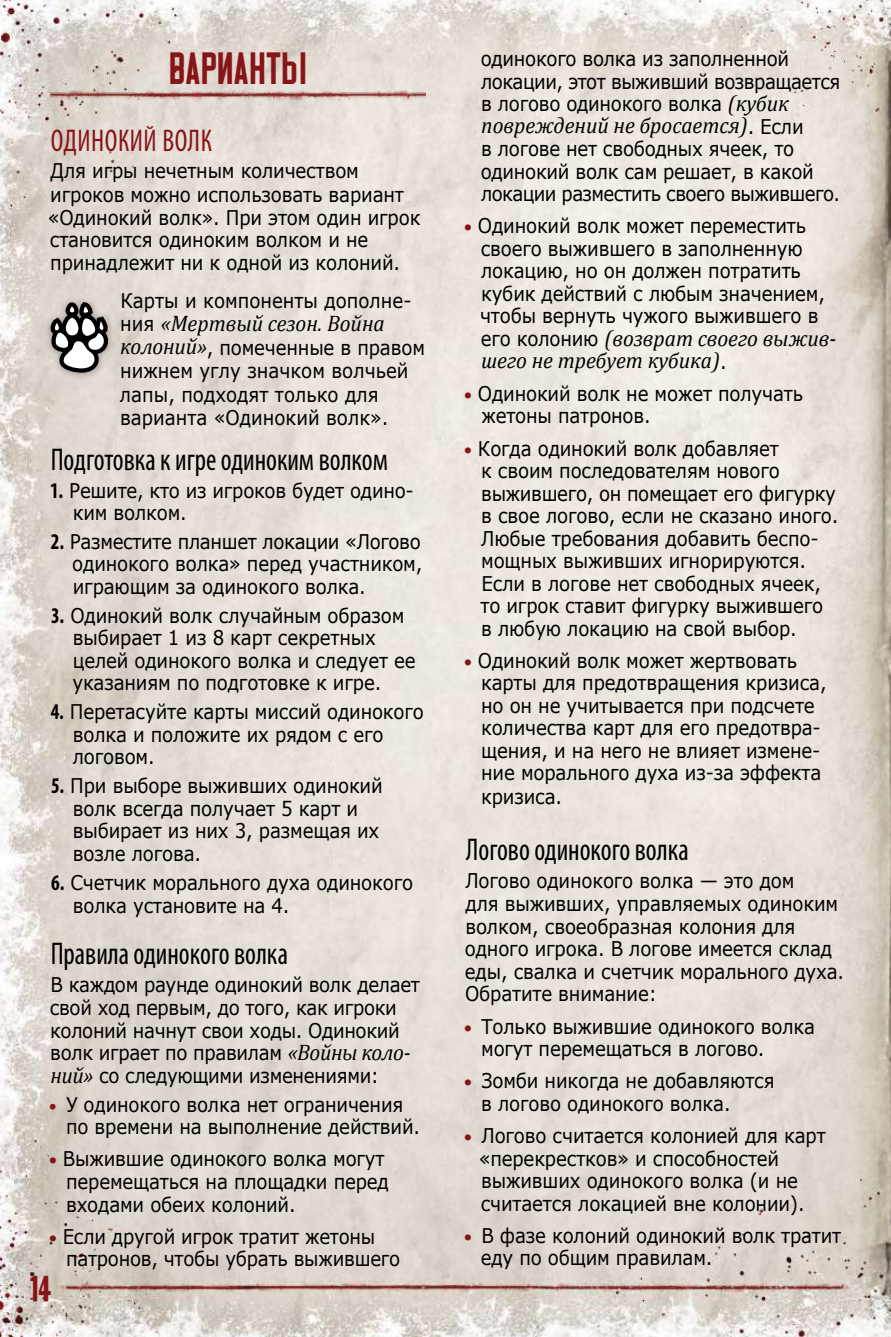
<style>
.page{position:relative;width:891px;height:1337px;background:#fff}
.page>*{position:absolute;margin:0;border:0;box-sizing:border-box;transform-origin:0 0}
.t1{font:45px "Matthan Sans NC";color:#871517}
.t2{font:condensed 31.5px "Myriad Pro";color:#000;scale:.9 1}
.t3{font:condensed 31.5px "Myriad Pro";letter-spacing:.02em;color:#871517;scale:.9 1}
.t4{font:31.5px "Headline HPLHS One";color:#871517}
.t5{font:italic 22.5px/22.5px "Cambria";color:#000;scale:.95 1}
.t6{font:20.25px/22.5px "Verdana";letter-spacing:-.01em;color:#000;scale:.9 1}
.s1{font-family:"Verdana";font-style:normal;font-size:20.25px}
.s2{font-family:"Cambria";font-style:italic;font-size:22.5px}
.s3{font-family:"Myriad Pro";font-weight:700;font-stretch:condensed;font-size:22.5px}
.s4{font-family:"Myriad Pro";font-weight:900;color:#871517}
.s5{font-family:"Myriad Pro";font-weight:900;font-size:21.38px;color:#871517}
</style>
<div class="page">
<img style="left:0;top:0;width:891px;height:1336px">
<img style="left:51px;top:76px;width:374px;height:33px">
<div style="left:43px;top:295px;width:72px;height:85px;background:#dfd6cf"></div>
<svg style="left:45px;top:300px;width:69px;height:77px"></svg>
<h1 class="t1" style="left:169px;top:41px;width:139px">ВАРИАНТЫ</h1>
<h2 class="t3" style="left:51px;top:122px;width:180px">ОДИНОКИЙ ВОЛК</h2>
<p class="t6" style="left:48px;top:159px;width:415px">Для игры нечетным количеством игроков можно использовать вариант «Одинокий волк». При этом один игрок становится одиноким волком и не принадлежит ни к одной из колоний.</p>
<p class="t6" style="left:120px;top:289px;width:325px">Карты и компоненты дополне-</p>
<p class="t5" style="left:120px;top:311px;width:280px"><span class="s1">ния</span> «Мертвый сезон. Война</p>
<p class="t6" style="left:120px;top:335px;width:341px;line-height:23.6px"><span class="s2">колоний»</span>, помеченные в правом нижнем углу значком волчьей лапы, подходят только для варианта «Одинокий волк».</p>
<h2 class="t2" style="left:51px;top:440px;width:376px">Подготовка к игре одиноким волком</h2>
<p class="t6" style="left:73px;top:479px;width:381px;text-indent:-23px"><span class="s3">1.</span> Решите, кто из игроков будет одино&shy;ким волком.</p>
<p class="t6" style="left:72px;top:530px;width:391px;text-align:justify;text-indent:-21px"><span class="s3">2.</span> Разместите планшет локации «Логово одинокого волка» перед участником, играющим за одинокого волка.</p>
<p class="t6" style="left:72px;top:604px;width:383px;text-indent:-21px"><span class="s3">3.</span> Одинокий волк случайным образом выбирает 1 из 8 карт секретных целей одинокого волка и следует ее указаниям по подготовке к игре.</p>
<p class="t6" style="left:73px;top:700px;width:392px;text-indent:-22px"><span class="s3">4.</span> Перетасуйте карты миссий одинокого волка и положите их рядом с его логовом.</p>
<p class="t6" style="left:73px;top:774px;width:346px;text-indent:-22px"><span class="s3">5.</span> При выборе выживших одинокий волк всегда получает 5 карт и выбирает из них 3, размещая их возле логова.</p>
<p class="t6" style="left:73px;top:870px;width:380px;line-height:23.6px;text-indent:-22px"><span class="s3">6.</span> Счетчик морального духа одинокого волка установите на 4.</p>
<h2 class="t2" style="left:51px;top:934px;width:265px">Правила одинокого волка</h2>
<p class="t6" style="left:50px;top:972px;width:413px">В каждом раунде одинокий волк делает свой ход первым, до того, как игроки колоний начнут свои ходы. Одинокий волк играет по правилам <span class="s2">«Войны коло&shy;ний»</span> со следующими изменениями:</p>
<p class="t6" style="left:66px;top:1092px;width:395px;text-indent:-17px"><span class="s4">•</span> У одинокого волка нет ограничения по времени на выполнение действий.</p>
<p class="t6" style="left:66px;top:1147px;width:360px;text-indent:-17px"><span class="s5">•</span> Выжившие одинокого волка могут перемещаться на площадки перед входами обеих колоний.</p>
<p class="t6" style="left:66px;top:1224px;width:373px;text-indent:-17px"><span class="s5">•</span> Если другой игрок тратит жетоны патронов, чтобы убрать выжившего</p>
<h2 class="t4" style="left:30px;top:1273px;width:23px">14</h2>
<p class="t6" style="left:481px;top:47px;width:401px">одинокого волка из заполненной локации, этот выживший возвращается в логово одинокого волка <span class="s2">(кубик</span></p>
<p class="t5" style="left:481px;top:113px;width:341px">повреждений не бросается)<span class="s1">. Если</span></p>
<p class="t6" style="left:481px;top:137px;width:401px">в логове нет свободных ячеек, то одинокий волк сам решает, в какой локации разместить своего выжившего.</p>
<p class="t6" style="left:480px;top:215px;width:385px;text-indent:-16px"><span class="s5">•</span> Одинокий волк может переместить своего выжившего в заполненную локацию, но он должен потратить кубик действий с любым значением, чтобы вернуть чужого выжившего в</p>
<p class="t5" style="left:481px;top:326px;width:376px"><span class="s1">его колонию</span> (возврат своего выжив&shy;шего не требует кубика)<span class="s1">.</span></p>
<p class="t6" style="left:481px;top:382px;width:359px;text-indent:-17px"><span class="s5">•</span> Одинокий волк не может получать жетоны патронов.</p>
<p class="t6" style="left:480px;top:437px;width:399px;text-indent:-16px"><span class="s5">•</span> Когда одинокий волк добавляет<br>к своим последователям нового выжившего, он помещает его фигурку в свое логово, если не сказано иного.<br>Любые требования добавить беспо&shy;мощных выживших игнорируются.<br>Если в логове нет свободных ячеек, то игрок ставит фигурку выжившего в любую локацию на свой выбор.</p>
<p class="t6" style="left:481px;top:649px;width:385px;text-indent:-17px"><span class="s5">•</span> Одинокий волк может жертвовать карты для предотвращения кризиса, но он не учитывается при подсчете количества карт для его предотвра&shy;щения, и на него не влияет измене&shy;ние морального духа из-за эффекта кризиса.</p>
<h2 class="t2" style="left:466px;top:830px;width:249px">Логово одинокого волка</h2>
<p class="t6" style="left:465px;top:868px;width:423px">Логово одинокого волка — это дом<br>для выживших, управляемых одиноким волком, своеобразная колония для одного игрока. В логове имеется склад еды, свалка и счетчик морального духа.<br>Обратите внимание:</p>
<p class="t6" style="left:481px;top:1014px;width:373px;text-indent:-17px"><span class="s5">•</span> Только выжившие одинокого волка могут перемещаться в логово.</p>
<p class="t6" style="left:481px;top:1069px;width:328px;text-indent:-17px"><span class="s5">•</span> Зомби никогда не добавляются в логово одинокого волка.</p>
<p class="t6" style="left:479px;top:1124px;width:387px;text-indent:-15px"><span class="s5">•</span> Логово считается колонией для карт «перекрестков» и способностей выживших одинокого волка (и не считается локацией вне колонии).</p>
<p class="t6" style="left:481px;top:1224px;width:402px;text-indent:-17px"><span class="s5">•</span> В фазе колоний одинокий волк тратит еду по общим правилам.</p>
</div>
